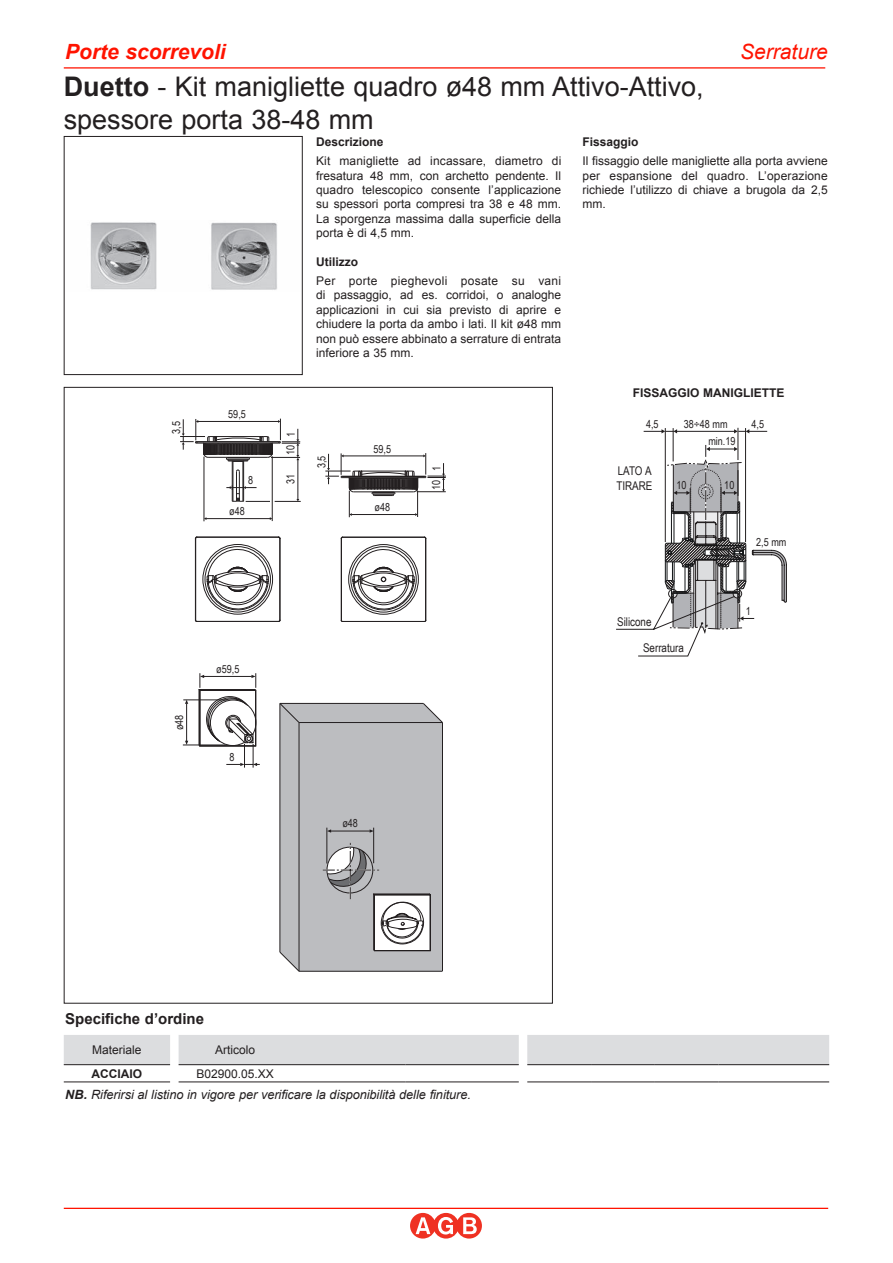
<style>
.page{position:relative;width:893px;height:1263px;background:#fff}
.page>*{position:absolute;margin:0;border:0;box-sizing:border-box;transform-origin:0 0}
.t1{font:27px/32.4px "Arial";color:#231f20}
.t2{font:italic 700 21px "Arial";color:#ff1300}
.t3{font:italic 21px "Arial";color:#ff1300}
.t4{font:700 15px "Arial";color:#231f20}
.t5{font:italic 12.75px "Arial";letter-spacing:-.005em;color:#231f20}
.t6{font:12px/14.4px "Arial";color:#231f20;text-align:justify}
.t7{font:700 12px "Arial";color:#231f20}
.t8{font:12px/14.4px "Arial Narrow";color:#231f20}
.t9{font:11.1px "Arial Narrow";color:#231f20}
.s1{font-weight:700}
</style>
<div class="page">
<hr style="left:64px;top:67px;width:761px;height:2px;background:#ff1300">
<hr style="left:183px;top:745px;width:43px;height:1px;background:#231f20">
<hr style="left:183px;top:700px;width:44px;height:1px;background:#231f20">
<hr style="left:186px;top:703px;width:1px;height:38px;background:#231f20">
<svg style="left:185px;top:700px;width:3px;height:4px"></svg>
<hr style="left:299px;top:971px;width:143px;height:1px;background:#231f20">
<svg style="left:199px;top:673px;width:61px;height:95px"></svg>
<svg style="left:279px;top:702px;width:164px;height:269px"></svg>
<img style="left:90px;top:222px;width:187px;height:68px">
<div style="left:64px;top:136px;width:239px;height:239px;border:1px solid #231f20"></div>
<hr style="left:673px;top:428px;width:1px;height:33px;background:#231f20">
<hr style="left:676px;top:431px;width:59px;height:1px;background:#231f20">
<hr style="left:738px;top:428px;width:1px;height:32px;background:#231f20">
<hr style="left:745px;top:428px;width:1px;height:114px;background:#231f20">
<svg style="left:734px;top:429px;width:33px;height:4px"></svg>
<hr style="left:665px;top:428px;width:1px;height:114px;background:#231f20">
<svg style="left:644px;top:429px;width:33px;height:4px"></svg>
<svg style="left:616px;top:445px;width:171px;height:211px"></svg>
<hr style="left:272px;top:456px;width:1px;height:65px;background:#231f20">
<hr style="left:206px;top:518px;width:64px;height:1px;background:#231f20">
<hr style="left:204px;top:457px;width:1px;height:64px;background:#231f20">
<hr style="left:298px;top:460px;width:1px;height:39px;background:#231f20">
<div style="left:348px;top:544px;width:71px;height:70px;border:1px solid #231f20;border-radius:50%"></div>
<hr style="left:425px;top:538px;width:1px;height:82px;background:#231f20">
<hr style="left:341px;top:538px;width:1px;height:82px;background:#231f20">
<hr style="left:343px;top:621px;width:81px;height:1px;background:#231f20">
<hr style="left:343px;top:537px;width:81px;height:1px;background:#231f20">
<hr style="left:426px;top:538px;width:1px;height:82px;background:#231f20">
<svg style="left:352px;top:548px;width:63px;height:64px"></svg>
<hr style="left:239px;top:471px;width:1px;height:30px;background:#231f20">
<hr style="left:236px;top:471px;width:1px;height:30px;background:#231f20">
<hr style="left:232px;top:461px;width:1px;height:40px;background:#231f20">
<hr style="left:243px;top:461px;width:1px;height:40px;background:#231f20">
<hr style="left:233px;top:461px;width:1px;height:40px;background:#231f20">
<svg style="left:226px;top:485px;width:75px;height:17px"></svg>
<svg style="left:325px;top:453px;width:121px;height:64px"></svg>
<svg style="left:180px;top:419px;width:120px;height:43px"></svg>
<div style="left:203px;top:544px;width:70px;height:70px;border:1px solid #231f20;border-radius:50%"></div>
<div style="left:205px;top:546px;width:66px;height:66px;border:1px solid #231f20;border-radius:50%"></div>
<hr style="left:279px;top:538px;width:1px;height:82px;background:#231f20">
<hr style="left:195px;top:538px;width:1px;height:82px;background:#231f20">
<hr style="left:197px;top:621px;width:82px;height:1px;background:#231f20">
<hr style="left:197px;top:537px;width:82px;height:1px;background:#231f20">
<hr style="left:280px;top:538px;width:1px;height:82px;background:#231f20">
<svg style="left:207px;top:548px;width:62px;height:64px"></svg>
<div style="left:64px;top:1035px;width:765px;height:30px;background:#dcdddf"></div>
<hr style="left:64px;top:1064px;width:106px;height:1px;background:#231f20">
<hr style="left:179px;top:1064px;width:113px;height:1px;background:#231f20">
<hr style="left:292px;top:1064px;width:113px;height:1px;background:#231f20">
<hr style="left:405px;top:1064px;width:114px;height:1px;background:#231f20">
<hr style="left:527px;top:1064px;width:64px;height:1px;background:#231f20">
<hr style="left:591px;top:1064px;width:64px;height:1px;background:#231f20">
<hr style="left:655px;top:1064px;width:64px;height:1px;background:#231f20">
<hr style="left:719px;top:1064px;width:110px;height:1px;background:#231f20">
<hr style="left:64px;top:1082px;width:106px;height:1px;background:#231f20">
<hr style="left:179px;top:1082px;width:113px;height:1px;background:#231f20">
<hr style="left:292px;top:1082px;width:113px;height:1px;background:#231f20">
<hr style="left:405px;top:1082px;width:114px;height:1px;background:#231f20">
<hr style="left:527px;top:1082px;width:64px;height:1px;background:#231f20">
<hr style="left:591px;top:1082px;width:64px;height:1px;background:#231f20">
<hr style="left:655px;top:1082px;width:64px;height:1px;background:#231f20">
<hr style="left:719px;top:1082px;width:110px;height:1px;background:#231f20">
<svg style="left:410px;top:1213px;width:72px;height:25px"></svg>
<hr style="left:64px;top:1208px;width:764px;height:1px;background:#ff1300">
<h2 class="t2" style="left:67px;top:38px;width:162px">Porte scorrevoli</h2>
<h1 class="t1" style="left:64px;top:71px;width:641px"><span class="s1">Duetto</span> - Kit manigliette quadro ø48 mm Attivo-Attivo, spessore porta 38-48 mm</h1>
<h2 class="t3" style="left:740px;top:38px;width:89px">Serrature</h2>
<p class="t9" style="left:168px;top:434px;width:14px;rotate:-90deg">3,5</p>
<p class="t9" style="left:171px;top:730px;width:17px;rotate:-90deg">ø48</p>
<p class="t9" style="left:228px;top:406px;width:19px">59,5</p>
<p class="t9" style="left:283px;top:437px;width:7px;rotate:-90deg">1</p>
<p class="t9" style="left:282px;top:455px;width:12px;rotate:-90deg">10</p>
<p class="t9" style="left:248px;top:472px;width:7px">8</p>
<p class="t9" style="left:282px;top:484px;width:12px;rotate:-90deg">31</p>
<p class="t9" style="left:229px;top:503px;width:17px">ø48</p>
<p class="t7" style="left:316px;top:134px;width:69px">Descrizione</p>
<p class="t6" style="left:316px;top:154px;width:247px">Kit manigliette ad incassare, diametro di fresatura 48 mm, con archetto pendente. Il quadro telescopico consente l’applicazione su spessori porta compresi tra 38 e 48 mm.<br>La sporgenza massima dalla superficie della porta è di 4,5 mm.</p>
<p class="t7" style="left:316px;top:254px;width:43px">Utilizzo</p>
<p class="t6" style="left:316px;top:274px;width:247px">Per porte pieghevoli posate su vani di passaggio, ad es. corridoi, o analoghe applicazioni in cui sia previsto di aprire e chiudere la porta da ambo i lati. Il kit ø48 mm non può essere abbinato a serrature di entrata inferiore a 35 mm.</p>
<p class="t9" style="left:313px;top:468px;width:14px;rotate:-90deg">3,5</p>
<p class="t9" style="left:374px;top:440px;width:19px">59,5</p>
<p class="t9" style="left:375px;top:499px;width:17px">ø48</p>
<p class="t9" style="left:428px;top:471px;width:7px;rotate:-90deg">1</p>
<p class="t9" style="left:428px;top:490px;width:12px;rotate:-90deg">10</p>
<p class="t7" style="left:583px;top:134px;width:58px">Fissaggio</p>
<p class="t6" style="left:583px;top:154px;width:247px">Il fissaggio delle manigliette alla porta avviene per espansione del quadro. L’operazione richiede l’utilizzo di chiave a brugola da 2,5 mm.</p>
<p class="t7" style="left:633px;top:385px;width:153px">FISSAGGIO MANIGLIETTE</p>
<p class="t9" style="left:684px;top:416px;width:45px">38÷48 mm</p>
<p class="t9" style="left:646px;top:416px;width:14px">4,5</p>
<p class="t9" style="left:751px;top:416px;width:14px">4,5</p>
<p class="t9" style="left:708px;top:433px;width:29px">min.19</p>
<p class="t8" style="left:616px;top:463px;width:38px">LATO A<br>TIRARE</p>
<p class="t9" style="left:676px;top:477px;width:12px">10</p>
<p class="t9" style="left:724px;top:477px;width:12px">10</p>
<p class="t9" style="left:756px;top:534px;width:32px">2,5 mm</p>
<p class="t9" style="left:216px;top:661px;width:25px">ø59,5</p>
<p class="t8" style="left:617px;top:614px;width:36px">Silicone</p>
<p class="t8" style="left:643px;top:640px;width:43px">Serratura</p>
<p class="t9" style="left:746px;top:603px;width:7px">1</p>
<p class="t9" style="left:230px;top:749px;width:7px">8</p>
<p class="t9" style="left:342px;top:815px;width:17px">ø48</p>
<p class="t4" style="left:65px;top:1008px;width:140px">Specifiche d’ordine</p>
<p class="t6" style="left:92px;top:1043px;width:51px">Materiale</p>
<p class="t6" style="left:215px;top:1043px;width:42px">Articolo</p>
<p class="t7" style="left:92px;top:1065px;width:52px">ACCIAIO</p>
<p class="t6" style="left:197px;top:1066px;width:79px">B02900.05.XX</p>
<p class="t5" style="left:65px;top:1087px;width:407px"><span class="s1">NB.</span> Riferirsi al listino in vigore per verificare la disponibilità delle finiture.</p>
</div>
